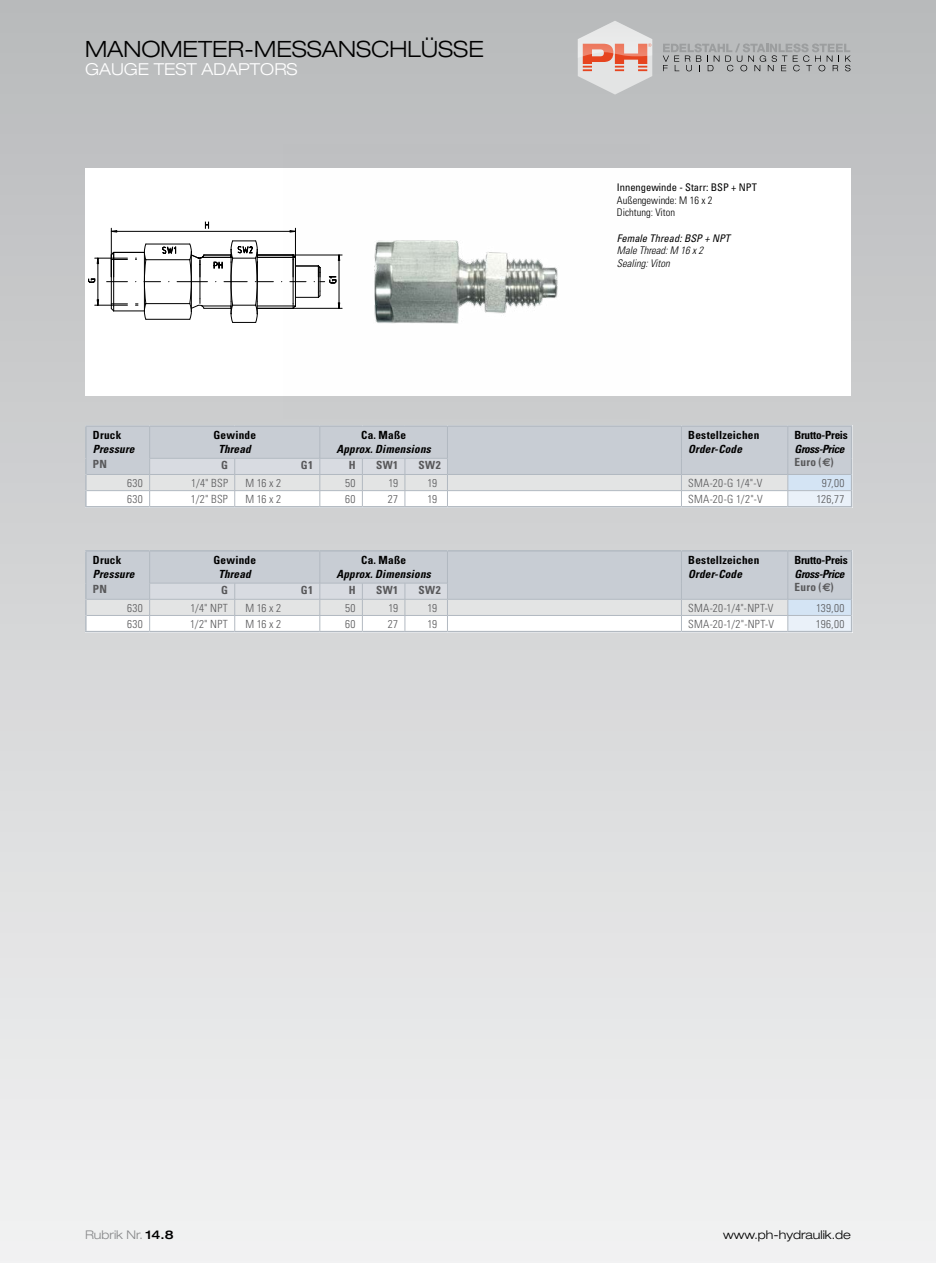
<style>
.page{position:relative;width:936px;height:1263px;background:#fff}
.page>*{position:absolute;margin:0;border:0;box-sizing:border-box;transform-origin:0 0}
.t1{font:300 expanded 22.5px "Helvetica Neue LT Std";color:#000}
.t2{font:300 expanded 16.5px "Helvetica Neue LT Std";color:#fff}
.t3{font:300 expanded 12px "Helvetica Neue LT Std";color:#000}
.t4{font:300 expanded 12px "Helvetica Neue LT Std";color:#87888a}
.t5{font:300 condensed 11.25px "Univers";letter-spacing:.03em;color:#58585a}
.t6{font:italic 700 condensed 11.25px "Univers";letter-spacing:.015em;color:#000}
.t7{font:700 condensed 11.25px "Univers";letter-spacing:.02em;color:#000}
.t8{font:700 condensed 11.25px "Univers";letter-spacing:.03em;color:#58585a}
.t9{font:700 condensed 11.25px "Univers";letter-spacing:-.02em;color:#000}
.t10{font:italic 700 condensed 11.25px "Univers";letter-spacing:-.04em;color:#000}
.t11{font:300 condensed 10.5px/12.6px "Univers";color:#000}
.t12{font:italic 300 condensed 10.5px/12.6px "Univers";color:#000}
.t13{font:condensed 10.5px "Univers";color:#000}
.t14{font:italic condensed 10.5px "Univers";color:#000}
.s1{font-family:"Euro Sans";font-stretch:normal}
.s2{font-weight:500;color:#000}
</style>
<div class="page">
<div style="left:0;top:0;width:935px;height:1263px;background:linear-gradient(to bottom,#b9bbbc,#f2f2f3)"></div>
<div style="left:85px;top:168px;width:765px;height:227px;background:#fff"></div>
<svg style="left:662px;top:44px;width:188px;height:27px;background:#a8aaab"></svg>
<svg style="left:577px;top:21px;width:75px;height:74px;background:#dbc2bd"></svg>
<hr style="left:85px;top:425px;width:65px;height:2px;background:#b2b9c1">
<hr style="left:150px;top:425px;width:85px;height:2px;background:#b2b9c1">
<hr style="left:235px;top:425px;width:85px;height:2px;background:#b2b9c1">
<hr style="left:320px;top:425px;width:42px;height:2px;background:#b2b9c1">
<hr style="left:362px;top:425px;width:43px;height:2px;background:#b2b9c1">
<hr style="left:405px;top:425px;width:42px;height:2px;background:#b2b9c1">
<hr style="left:447px;top:425px;width:234px;height:2px;background:#b2b9c1">
<hr style="left:681px;top:425px;width:106px;height:2px;background:#b2b9c1">
<hr style="left:787px;top:425px;width:65px;height:2px;background:#b2b9c1">
<hr style="left:85px;top:506px;width:65px;height:1px;background:#b2b9c1">
<hr style="left:150px;top:506px;width:85px;height:1px;background:#b2b9c1">
<hr style="left:235px;top:506px;width:85px;height:1px;background:#b2b9c1">
<hr style="left:320px;top:506px;width:42px;height:1px;background:#b2b9c1">
<hr style="left:362px;top:506px;width:43px;height:1px;background:#b2b9c1">
<hr style="left:405px;top:506px;width:42px;height:1px;background:#b2b9c1">
<hr style="left:447px;top:506px;width:234px;height:1px;background:#b2b9c1">
<hr style="left:681px;top:506px;width:106px;height:1px;background:#b2b9c1">
<svg style="left:85px;top:426px;width:767px;height:80px"></svg>
<hr style="left:787px;top:506px;width:65px;height:1px;background:#b2b9c1">
<hr style="left:85px;top:550px;width:65px;height:2px;background:#b2b9c1">
<hr style="left:150px;top:550px;width:85px;height:2px;background:#b2b9c1">
<hr style="left:235px;top:550px;width:85px;height:2px;background:#b2b9c1">
<hr style="left:320px;top:550px;width:42px;height:2px;background:#b2b9c1">
<hr style="left:362px;top:550px;width:43px;height:2px;background:#b2b9c1">
<hr style="left:405px;top:550px;width:42px;height:2px;background:#b2b9c1">
<hr style="left:447px;top:550px;width:234px;height:2px;background:#b2b9c1">
<hr style="left:681px;top:550px;width:106px;height:2px;background:#b2b9c1">
<hr style="left:787px;top:550px;width:65px;height:2px;background:#b2b9c1">
<hr style="left:85px;top:631px;width:65px;height:1px;background:#b2b9c1">
<hr style="left:150px;top:631px;width:85px;height:1px;background:#b2b9c1">
<hr style="left:235px;top:631px;width:85px;height:1px;background:#b2b9c1">
<hr style="left:320px;top:631px;width:42px;height:1px;background:#b2b9c1">
<hr style="left:362px;top:631px;width:43px;height:1px;background:#b2b9c1">
<hr style="left:405px;top:631px;width:42px;height:1px;background:#b2b9c1">
<hr style="left:447px;top:631px;width:234px;height:1px;background:#b2b9c1">
<hr style="left:681px;top:631px;width:106px;height:1px;background:#b2b9c1">
<svg style="left:85px;top:551px;width:767px;height:80px"></svg>
<hr style="left:787px;top:631px;width:65px;height:1px;background:#b2b9c1">
<hr style="left:111px;top:231px;width:184px;height:1px;background:#000">
<hr style="left:111px;top:228px;width:1px;height:49px;background:#000">
<svg style="left:205px;top:222px;width:4px;height:6px"></svg>
<svg style="left:88px;top:241px;width:195px;height:82px"></svg>
<img style="left:283px;top:144px;width:366px;height:274px">
<h1 class="t1" style="left:85px;top:36px;width:400px">MANOMETER-MESSANSCHLÜSSE</h1>
<h2 class="t2" style="left:85px;top:60px;width:214px">GAUGE TEST ADAPTORS</h2>
<p class="t13" style="left:617px;top:181px;width:141px">Innengewinde - Starr: BSP + NPT</p>
<p class="t11" style="left:617px;top:194px;width:97px">Außengewinde: M 16 x 2<br>Dichtung: Viton</p>
<p class="t14" style="left:617px;top:231px;width:115px">Female Thread: BSP + NPT</p>
<p class="t12" style="left:617px;top:244px;width:88px">Male Thread: M 16 x 2<br>Sealing: Viton</p>
<p class="t7" style="left:93px;top:428px;width:30px">Druck</p>
<p class="t6" style="left:93px;top:442px;width:43px">Pressure</p>
<p class="t8" style="left:93px;top:457px;width:16px">PN</p>
<p class="t7" style="left:213px;top:428px;width:44px">Gewinde</p>
<p class="t6" style="left:219px;top:442px;width:34px">Thread</p>
<p class="t7" style="left:361px;top:428px;width:47px">Ca. Maße</p>
<p class="t6" style="left:336px;top:442px;width:96px">Approx. Dimensions</p>
<p class="t7" style="left:688px;top:428px;width:73px">Bestellzeichen</p>
<p class="t6" style="left:688px;top:442px;width:55px">Order-Code</p>
<p class="t9" style="left:794px;top:428px;width:55px">Brutto-Preis</p>
<p class="t10" style="left:794px;top:442px;width:51px">Gross-Price</p>
<p class="t8" style="left:221px;top:458px;width:8px">G</p>
<p class="t8" style="left:301px;top:458px;width:14px">G1</p>
<p class="t8" style="left:349px;top:458px;width:8px">H</p>
<p class="t8" style="left:376px;top:458px;width:24px">SW1</p>
<p class="t8" style="left:418px;top:458px;width:24px">SW2</p>
<p class="t8" style="left:794px;top:455px;width:41px">Euro (<span class="s1">€</span>)</p>
<p class="t5" style="left:127px;top:476px;width:17px">630</p>
<p class="t5" style="left:191px;top:476px;width:38px">1/4" BSP</p>
<p class="t5" style="left:245px;top:476px;width:37px">M 16 x 2</p>
<p class="t5" style="left:345px;top:476px;width:12px">50</p>
<p class="t5" style="left:388px;top:476px;width:11px">19</p>
<p class="t5" style="left:427px;top:476px;width:11px">19</p>
<p class="t5" style="left:688px;top:476px;width:76px">SMA-20-G 1/4"-V</p>
<p class="t5" style="left:821px;top:476px;width:24px">97,00</p>
<p class="t5" style="left:127px;top:492px;width:17px">630</p>
<p class="t5" style="left:191px;top:492px;width:39px">1/2" BSP</p>
<p class="t5" style="left:245px;top:492px;width:37px">M 16 x 2</p>
<p class="t5" style="left:345px;top:492px;width:12px">60</p>
<p class="t5" style="left:388px;top:492px;width:12px">27</p>
<p class="t5" style="left:427px;top:492px;width:11px">19</p>
<p class="t5" style="left:688px;top:492px;width:76px">SMA-20-G 1/2"-V</p>
<p class="t5" style="left:816px;top:492px;width:30px">126,77</p>
<p class="t7" style="left:93px;top:553px;width:30px">Druck</p>
<p class="t6" style="left:93px;top:567px;width:43px">Pressure</p>
<p class="t8" style="left:93px;top:582px;width:16px">PN</p>
<p class="t7" style="left:213px;top:553px;width:44px">Gewinde</p>
<p class="t6" style="left:219px;top:567px;width:34px">Thread</p>
<p class="t7" style="left:361px;top:553px;width:47px">Ca. Maße</p>
<p class="t6" style="left:336px;top:567px;width:96px">Approx. Dimensions</p>
<p class="t7" style="left:688px;top:553px;width:73px">Bestellzeichen</p>
<p class="t6" style="left:688px;top:567px;width:55px">Order-Code</p>
<p class="t9" style="left:794px;top:553px;width:55px">Brutto-Preis</p>
<p class="t10" style="left:794px;top:567px;width:51px">Gross-Price</p>
<p class="t8" style="left:221px;top:583px;width:8px">G</p>
<p class="t8" style="left:301px;top:583px;width:14px">G1</p>
<p class="t8" style="left:349px;top:583px;width:8px">H</p>
<p class="t8" style="left:376px;top:583px;width:24px">SW1</p>
<p class="t8" style="left:418px;top:583px;width:24px">SW2</p>
<p class="t8" style="left:794px;top:580px;width:41px">Euro (<span class="s1">€</span>)</p>
<p class="t5" style="left:127px;top:601px;width:17px">630</p>
<p class="t5" style="left:190px;top:601px;width:39px">1/4" NPT</p>
<p class="t5" style="left:245px;top:601px;width:37px">M 16 x 2</p>
<p class="t5" style="left:345px;top:601px;width:12px">50</p>
<p class="t5" style="left:388px;top:601px;width:11px">19</p>
<p class="t5" style="left:427px;top:601px;width:11px">19</p>
<p class="t5" style="left:688px;top:601px;width:87px">SMA-20-1/4"-NPT-V</p>
<p class="t5" style="left:816px;top:601px;width:30px">139,00</p>
<p class="t5" style="left:127px;top:617px;width:17px">630</p>
<p class="t5" style="left:190px;top:617px;width:39px">1/2" NPT</p>
<p class="t5" style="left:245px;top:617px;width:37px">M 16 x 2</p>
<p class="t5" style="left:345px;top:617px;width:12px">60</p>
<p class="t5" style="left:388px;top:617px;width:12px">27</p>
<p class="t5" style="left:427px;top:617px;width:11px">19</p>
<p class="t5" style="left:688px;top:617px;width:87px">SMA-20-1/2"-NPT-V</p>
<p class="t5" style="left:815px;top:617px;width:30px">196,00</p>
<p class="t4" style="left:85px;top:1227px;width:90px">Rubrik Nr. <span class="s2">14.8</span></p>
<p class="t3" style="left:723px;top:1227px;width:129px">www.ph-hydraulik.de</p>
</div>
